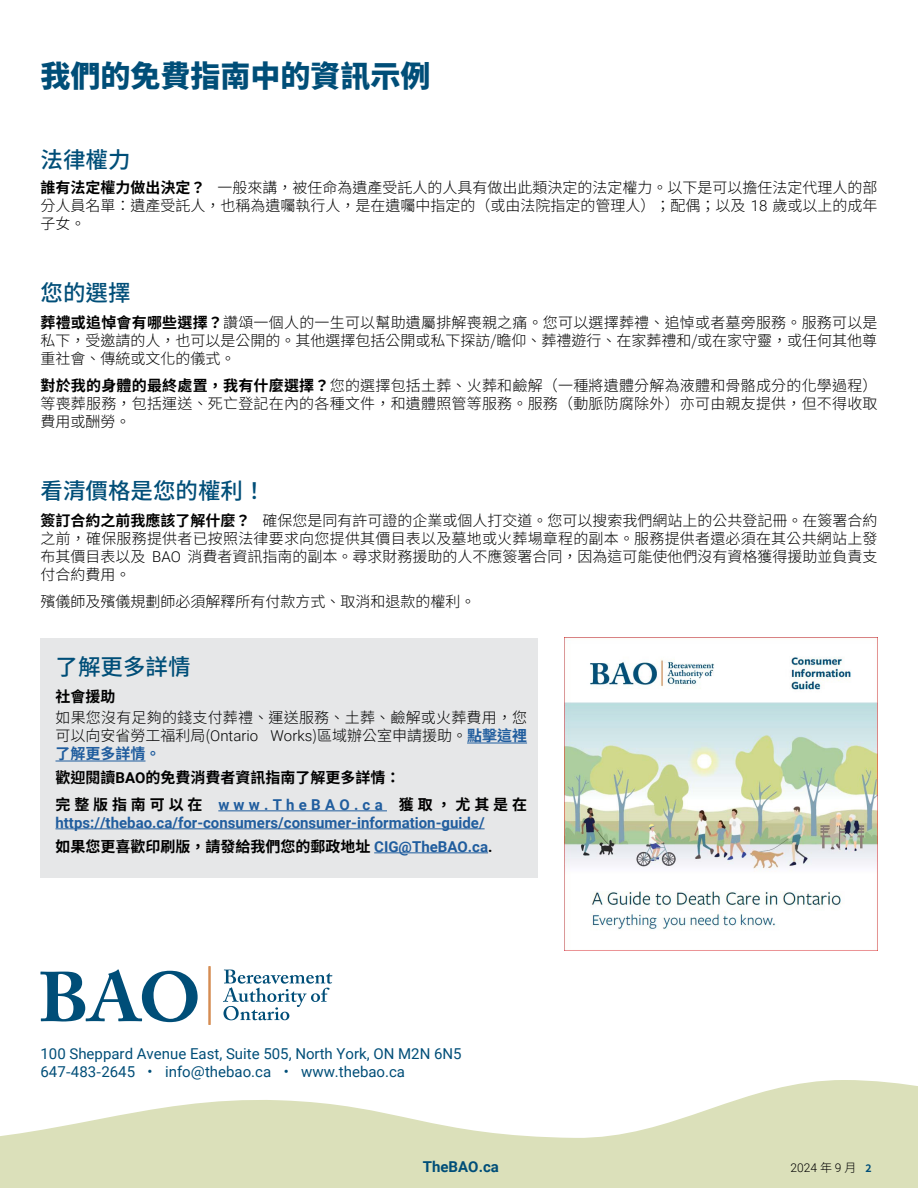
<style>
.page{position:relative;width:918px;height:1188px;background:#fff}
.page>*{position:absolute;margin:0;border:0;box-sizing:border-box;transform-origin:0 0}
.t1{font:800 30px "Source Han Sans TW";color:#004e78}
.t2{font:500 22.5px "Source Han Sans TW";color:#004e78}
.t3{font:300 15px/18px "Source Han Sans TW";color:#000;text-align:justify}
.t4{font:15px "Roboto";color:#004e78}
.t5{font:700 15px/18px "Roboto";color:#205d9e}
.t6{font:700 15px "Source Han Sans TW";color:#000}
.t7{font:700 15px "Roboto";color:#004e78}
.t8{font:300 12px "Roboto";color:#000}
.s1{font-weight:700}
.s2{font-family:"Roboto"}
.s3{font-weight:700;color:#205d9e}
.s4{font-family:"Source Han Sans TW";color:#000}
.s5{font-family:"Roboto";color:#205d9e}
.s6{font-family:"Source Han Sans TW"}
.s7{font-family:"Source Han Sans TW";font-weight:700;font-size:10.5px;color:#004e78}
</style>
<div class="page">
<img style="left:565px;top:638px;width:313px;height:313px">
<svg style="left:40px;top:969px;width:158px;height:53px"></svg>
<svg style="left:223px;top:970px;width:109px;height:50px"></svg>
<hr style="left:208px;top:966px;width:3px;height:59px;background:#d58c53">
<svg style="left:0;top:1080px;width:918px;height:108px;fill:#dbe0ba"></svg>
<div style="left:40px;top:638px;width:498px;height:240px;background:#e6e7e8"></div>
<hr style="left:467px;top:743px;width:60px;height:1px;background:#205d9e">
<hr style="left:56px;top:761px;width:90px;height:1px;background:#205d9e">
<hr style="left:218px;top:810px;width:169px;height:1px;background:#205d9e">
<hr style="left:56px;top:828px;width:429px;height:1px;background:#205d9e">
<hr style="left:374px;top:852px;width:114px;height:1px;background:#205d9e">
<p class="t1" style="left:40px;top:59px;width:391px">我們的免費指南中的資訊示例</p>
<p class="t2" style="left:40px;top:147px;width:91px">法律權力</p>
<p class="t3" style="left:40px;top:179px;width:838px"><span class="s1">誰有法定權力做出決定？</span> 一般來講，被任命為遺產受託人的人具有做出此類決定的法定權力。以下是可以擔任法定代理人的部分人員名單：遺產受託人，也稱為遺囑執行人，是在遺囑中指定的（或由法院指定的管理人）；配偶；以及 <span class="s2">18</span> 歲或以上的成年子女。</p>
<p class="t2" style="left:40px;top:281px;width:91px">您的選擇</p>
<p class="t3" style="left:40px;top:314px;width:839px"><span class="s1">葬禮或追悼會有哪些選擇？</span>讚頌一個人的一生可以幫助遺屬排解喪親之痛。您可以選擇葬禮、追悼或者墓旁服務。服務可以是私下，受邀請的人，也可以是公開的。其他選擇包括公開或私下探訪/瞻仰、葬禮遊行、在家葬禮和/或在家守靈，或任何其他尊重社會、傳統或文化的儀式。</p>
<p class="t3" style="left:40px;top:377px;width:839px"><span class="s1">對於我的身體的最終處置，我有什麼選擇？</span>您的選擇包括土葬、火葬和鹼解（一種將遺體分解為液體和骨骼成分的化學過程）等喪葬服務，包括運送、死亡登記在內的各種文件，和遺體照管等服務。服務（動脈防腐除外）亦可由親友提供，但不得收取費用或酬勞。</p>
<p class="t2" style="left:40px;top:479px;width:226px">看清價格是您的權利！</p>
<p class="t3" style="left:40px;top:512px;width:839px"><span class="s1">簽訂合約之前我應該了解什麼？</span> 確保您是同有許可證的企業或個人打交道。您可以搜索我們網站上的公共登記冊。在簽署合約之前，確保服務提供者已按照法律要求向您提供其價目表以及墓地或火葬場章程的副本。服務提供者還必須在其公共網站上發布其價目表以及 <span class="s2">BAO</span> 消費者資訊指南的副本。尋求財務援助的人不應簽署合同，因為這可能使他們沒有資格獲得援助並負責支付合約費用。</p>
<p class="t3" style="left:40px;top:593px;width:436px">殯儀師及殯儀規劃師必須解釋所有付款方式、取消和退款的權利。</p>
<p class="t2" style="left:56px;top:654px;width:136px">了解更多詳情</p>
<p class="t6" style="left:56px;top:688px;width:61px">社會援助</p>
<p class="t3" style="left:56px;top:709px;width:473px">如果您沒有足夠的錢支付葬禮、運送服務、土葬、鹼解或火葬費用，您可以向安省勞工福利局(<span class="s2">Ontario Works</span>)區域辦公室申請援助。<span class="s3">點擊這裡了解更多詳情。</span></p>
<p class="t6" style="left:56px;top:769px;width:347px">歡迎閱讀<span class="s2">BAO</span>的免費消費者資訊指南了解更多詳情：</p>
<p class="t5" style="left:56px;top:795px;width:473px"><span class="s4">完整版指南可以在</span> www.TheBAO.ca <span class="s4">獲取，尤其是在</span>https://thebao.ca/for-consumers/consumer-information-guide/</p>
<p class="t6" style="left:56px;top:838px;width:438px">如果您更喜歡印刷版，請發給我們您的郵政地址 <span class="s5">CIG@TheBAO.ca</span><span class="s2">.</span></p>
<p class="t4" style="left:40px;top:1043px;width:423px">100 Sheppard Avenue East, Suite 505, North York, ON M2N 6N5</p>
<p class="t4" style="left:40px;top:1061px;width:366px">647<span class="s6">-</span>483<span class="s6">-</span>2645 <span class="s6">•</span> info<span class="s6">@</span>thebao.ca <span class="s6">•</span> www.thebao.ca</p>
<p class="t7" style="left:423px;top:1156px;width:78px">TheBAO.ca</p>
<p class="t8" style="left:791px;top:1159px;width:83px">2024 <span class="s6">年</span> 9 <span class="s6">月</span> <span class="s7">2</span></p>
</div>
